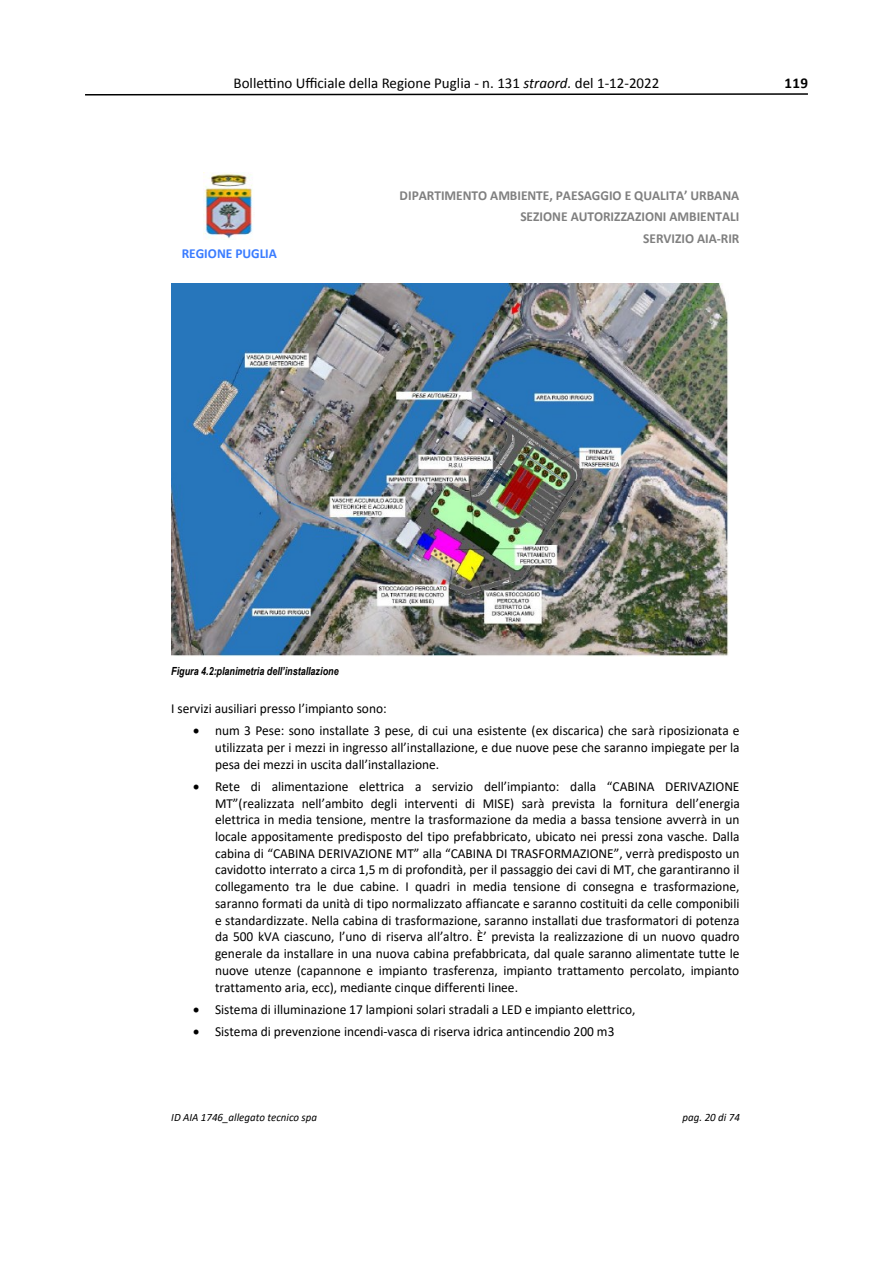
<style>
.page{position:relative;width:893px;height:1263px;background:#fff}
.page>*{position:absolute;margin:0;border:0;box-sizing:border-box;transform-origin:0 0}
.t1{font:15px "Calibri";color:#000}
.t2{font:700 15px "Calibri";color:#000}
.t3{font:13.8px/16.8px "Calibri";color:#000;text-align:justify}
.t4{font:700 13.8px/21.8px "Calibri";color:#808080;text-align:right}
.t5{font:700 13.8px "Calibri";color:#3a7cff}
.t6{font:italic 700 11.25px "Arial Narrow";color:#000}
.t7{font:italic 11.25px "Calibri";color:#000}
.s1{font-style:italic}
</style>
<div class="page">
<svg style="left:85px;top:93px;width:723px;height:3px"></svg>
<img style="left:204px;top:172px;width:49px;height:68px">
<img style="left:171px;top:283px;width:558px;height:374px">
<p class="t1" style="left:234px;top:74px;width:427px">Bollettino Ufficiale della Regione Puglia - n. 131 <span class="s1">straord.</span> del 1-12-2022</p>
<p class="t2" style="left:784px;top:72px;width:25px">119</p>
<p class="t5" style="left:182px;top:243px;width:97px">REGIONE PUGLIA</p>
<p class="t4" style="left:400px;top:184px;width:341px">DIPARTIMENTO AMBIENTE, PAESAGGIO E QUALITA’ URBANA<br>SEZIONE AUTORIZZAZIONI AMBIENTALI<br>SERVIZIO AIA-RIR</p>
<p class="t6" style="left:171px;top:662px;width:169px">Figura 4.2:planimetria dell’installazione</p>
<p class="t3" style="left:171px;top:699px;width:217px">I servizi ausiliari presso l’impianto sono:</p>
<p class="t3" style="left:215px;top:722px;width:526px;text-indent:-22px">• num 3 Pese: sono installate 3 pese, di cui una esistente (ex discarica) che sarà riposizionata e utilizzata per i mezzi in ingresso all’installazione, e due nuove pese che saranno impiegate per la pesa dei mezzi in uscita dall’installazione.</p>
<p class="t3" style="left:215px;top:777px;width:526px;text-indent:-22px">• Rete di alimentazione elettrica a servizio dell’impianto: dalla “CABINA DERIVAZIONE MT”(realizzata nell’ambito degli interventi di MISE) sarà prevista la fornitura dell’energia elettrica in media tensione, mentre la trasformazione da media a bassa tensione avverrà in un locale appositamente predisposto del tipo prefabbricato, ubicato nei pressi zona vasche. Dalla cabina di “CABINA DERIVAZIONE MT” alla “CABINA DI TRASFORMAZIONE”, verrà predisposto un cavidotto interrato a circa 1,5 m di profondità, per il passaggio dei cavi di MT, che garantiranno il collegamento tra le due cabine. I quadri in media tensione di consegna e trasformazione, saranno formati da unità di tipo normalizzato affiancate e saranno costituiti da celle componibili e standardizzate. Nella cabina di trasformazione, saranno installati due trasformatori di potenza da 500 kVA ciascuno, l’uno di riserva all’altro. È’ prevista la realizzazione di un nuovo quadro generale da installare in una nuova cabina prefabbricata, dal quale saranno alimentate tutte le nuove utenze (capannone e impianto trasferenza, impianto trattamento percolato, impianto trattamento aria, ecc), mediante cinque differenti linee.</p>
<p class="t3" style="left:193px;top:1001px;width:444px">• Sistema di illuminazione 17 lampioni solari stradali a LED e impianto elettrico,</p>
<p class="t3" style="left:193px;top:1023px;width:423px">• Sistema di prevenzione incendi-vasca di riserva idrica antincendio 200 m3</p>
<p class="t7" style="left:171px;top:1109px;width:147px">ID AIA 1746_allegato tecnico spa</p>
<p class="t7" style="left:682px;top:1109px;width:59px">pag. 20 di 74</p>
</div>
